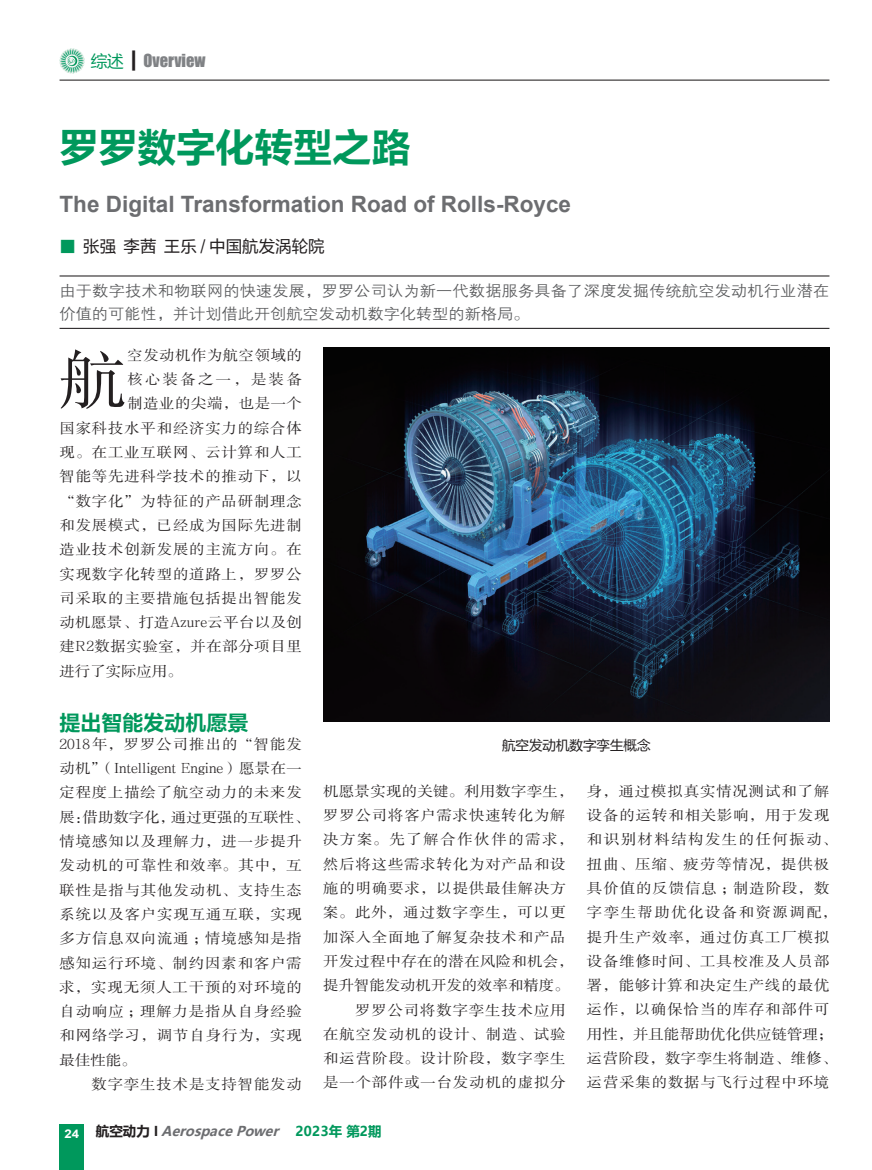
<style>
.page{position:relative;width:872px;height:1170px;background:#fff}
.page>*{position:absolute;margin:0;border:0;box-sizing:border-box;transform-origin:0 0}
.t1{font:62.85px "FZSSJW GB1 0";color:#231f20;scale:1.08 1}
.t2{font:39px "FZLTCHJW GB1 0";color:#00985c}
.t3{font:700 22.5px "Arial";color:#6c6d70}
.t4{font:21px "FZLTCHJW GB1 0";color:#00985c}
.t5{font:16.5px "FZLTHJW GB1 0";color:#231f20}
.t6{font:16.5px "Impact";color:#808285}
.t7{font:15px/22.5px "FZZDXJW GB1 0";letter-spacing:.01em;color:#57585a;scale:1.08 1}
.t8{font:14.25px/24.3px "FZSSJW GB1 0";letter-spacing:.055em;color:#231f20;scale:1.08 1}
.t9{font:14.25px "FZSSJW GB1 0";letter-spacing:.02em;color:#231f20;scale:1.08 1}
.t10{font:14.25px "FZSSJW GB1 0";color:#231f20;scale:1.08 1}
.t11{font:14.25px "FZSSJW GB1 0";letter-spacing:.035em;color:#231f20;scale:1.08 1}
.t12{font:14.25px "FZSSJW GB1 0";letter-spacing:.025em;color:#231f20;scale:1.08 1}
.t13{font:14.25px "FZSSJW GB1 0";letter-spacing:.105em;color:#231f20;scale:1.08 1}
.t14{font:14.25px "FZSSJW GB1 0";letter-spacing:.15em;color:#231f20;scale:1.08 1}
.t15{font:italic 700 13.5px "Microsoft Ya Hei";color:#6c6d70}
.t16{font:13.5px "Microsoft Ya Hei";color:#231f20}
.s1{font-family:"Microsoft Ya Hei";color:#00985c}
.s2{font-family:"Microsoft Ya Hei";color:#231f20}
.s3{color:#00985c}
.s4{font-style:normal;color:#231f20}
.s5{font-style:normal;color:#00985c}
</style>
<div class="page">
<div style="left:60px;top:1124px;width:24px;height:45px;background:#00985c"></div>
<hr style="left:60px;top:80px;width:769px;height:1px;background:#231f20">
<img style="left:60px;top:49px;width:24px;height:24px">
<hr style="left:60px;top:275px;width:769px;height:1px;background:#231f20">
<hr style="left:60px;top:328px;width:769px;height:1px;background:#231f20">
<img style="left:323px;top:347px;width:506px;height:374px">
<p class="t6" style="left:91px;top:48px;width:116px"><span class="s1">综述</span> <span class="s2">┃</span> OVERVIEW</p>
<h2 class="t2" style="left:60px;top:126px;width:352px">罗罗数字化转型之路</h2>
<h3 class="t3" style="left:60px;top:188px;width:513px">The Digital Transformation Road of Rolls-Royce</h3>
<p class="t5" style="left:60px;top:238px;width:267px"><span class="s3">■</span> 张强 李茜 王乐 / 中国航发涡轮院</p>
<p class="t7" style="left:60px;top:280px;width:714px">由于数字技术和物联网的快速发展，罗罗公司认为新一代数据服务具备了深度发掘传统航空发动机行业潜在价值的可能性，并计划借此开创航空发动机数字化转型的新格局。</p>
<h1 class="t1" style="left:60px;top:347px;width:64px">航</h1>
<p class="t11" style="left:127px;top:347px;width:163px">空发动机作为航空领域的</p>
<p class="t14" style="left:127px;top:371px;width:163px">核心装备之一，是装备</p>
<p class="t11" style="left:127px;top:396px;width:163px">制造业的尖端，也是一个</p>
<p class="t8" style="left:60px;top:416px;width:226px">国家科技水平和经济实力的综合体</p>
<p class="t8" style="left:60px;top:440px;width:226px">现。在工业互联网、云计算和人工</p>
<p class="t8" style="left:60px;top:464px;width:226px">智能等先进科学技术的推动下，以</p>
<p class="t8" style="left:60px;top:489px;width:226px">“数字化”为特征的产品研制理念</p>
<p class="t8" style="left:60px;top:513px;width:226px">和发展模式，已经成为国际先进制</p>
<p class="t8" style="left:60px;top:537px;width:226px">造业技术创新发展的主流方向。在</p>
<p class="t8" style="left:60px;top:562px;width:226px">实现数字化转型的道路上，罗罗公</p>
<p class="t8" style="left:60px;top:586px;width:226px">司采取的主要措施包括提出智能发</p>
<p class="t12" style="left:60px;top:614px;width:226px">动机愿景、打造Azure云平台以及创</p>
<p class="t8" style="left:60px;top:634px;width:226px">建R2数据实验室，并在部分项目里</p>
<p class="t10" style="left:60px;top:663px;width:115px">进行了实际应用。</p>
<h3 class="t4" style="left:60px;top:711px;width:190px">提出智能发动机愿景</h3>
<p class="t8" style="left:60px;top:732px;width:233px">2018年，罗罗公司推出的“智能发动机”（Intelligent Engine）愿景在一定程度上描绘了航空动力的未来发展：借助数字化，通过更强的互联性、情境感知以及理解力，进一步提升发动机的可靠性和效率。其中，互联性是指与其他发动机、支持生态系统以及客户实现互通互联，实现多方信息双向流通；情境感知是指感知运行环境、制约因素和客户需求，实现无须人工干预的对环境的自动响应；理解力是指从自身经验和网络学习，调节自身行为，实现最佳性能。</p>
<p class="t8" style="left:91px;top:1072px;width:196px">数字孪生技术是支持智能发动</p>
<p class="t16" style="left:502px;top:735px;width:150px">航空发动机数字孪生概念</p>
<p class="t9" style="left:323px;top:783px;width:233px">机愿景实现的关键。利用数字孪生，</p>
<p class="t8" style="left:323px;top:803px;width:226px">罗罗公司将客户需求快速转化为解</p>
<p class="t13" style="left:323px;top:832px;width:233px">决方案。先了解合作伙伴的需求，</p>
<p class="t8" style="left:323px;top:851px;width:226px">然后将这些需求转化为对产品和设</p>
<p class="t8" style="left:323px;top:876px;width:226px">施的明确要求，以提供最佳解决方</p>
<p class="t8" style="left:323px;top:900px;width:226px">案。此外，通过数字孪生，可以更</p>
<p class="t8" style="left:323px;top:924px;width:226px">加深入全面地了解复杂技术和产品</p>
<p class="t9" style="left:323px;top:953px;width:233px">开发过程中存在的潜在风险和机会，</p>
<p class="t10" style="left:323px;top:977px;width:230px">提升智能发动机开发的效率和精度。</p>
<p class="t8" style="left:355px;top:997px;width:196px">罗罗公司将数字孪生技术应用</p>
<p class="t8" style="left:323px;top:1022px;width:226px">在航空发动机的设计、制造、试验</p>
<p class="t8" style="left:323px;top:1046px;width:226px">和运营阶段。设计阶段，数字孪生</p>
<p class="t8" style="left:323px;top:1070px;width:226px">是一个部件或一台发动机的虚拟分</p>
<p class="t8" style="left:587px;top:779px;width:233px">身，通过模拟真实情况测试和了解设备的运转和相关影响，用于发现和识别材料结构发生的任何振动、扭曲、压缩、疲劳等情况，提供极具价值的反馈信息；制造阶段，数字孪生帮助优化设备和资源调配，提升生产效率，通过仿真工厂模拟设备维修时间、工具校准及人员部署，能够计算和决定生产线的最优运作，以确保恰当的库存和部件可用性，并且能帮助优化供应链管理；运营阶段，数字孪生将制造、维修、运营采集的数据与飞行过程中环境</p>
<p class="t15" style="left:65px;top:1121px;width:319px"><sub>2</sub> <sub>4</sub> <span class="s4">航空动力 I</span> AerospacePower <span class="s5">2 0 2 3 年 第 2 期</span></p>
</div>
